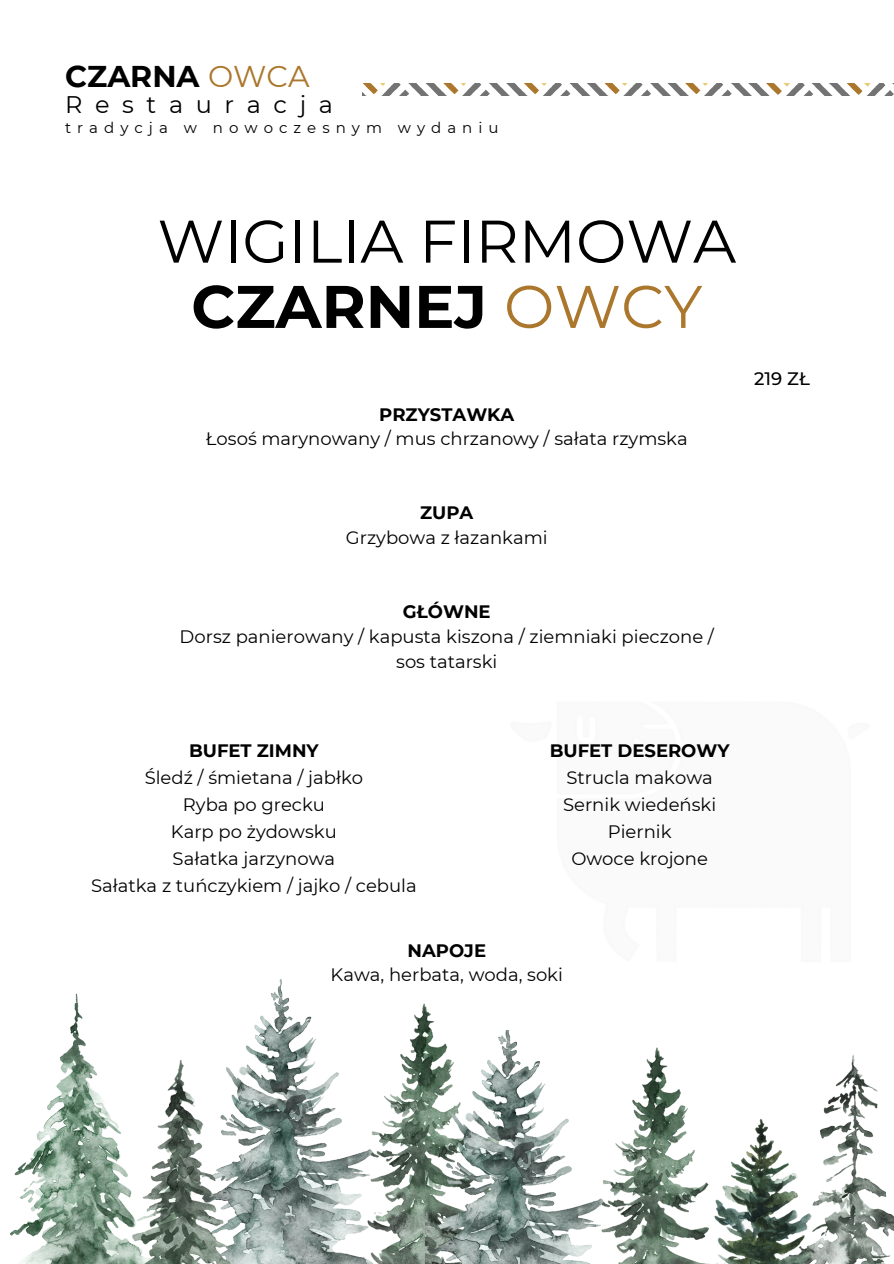
<style>
.page{position:relative;width:894px;height:1264px;background:#fff}
.page>*{position:absolute;margin:0;border:0;box-sizing:border-box;transform-origin:0 0}
.t1{font:60px/65.2px "Montserrat";color:#000;text-align:center}
.t2{font:700 30px "Montserrat";color:#000}
.t3{font:24px "Montserrat";letter-spacing:.525em;color:#000}
.t4{font:18px/27px "Montserrat";color:#000;text-align:center}
.t5{font:700 18px "Montserrat";color:#000}
.t6{font:500 18px "Montserrat";color:#000}
.t7{font:15px "Montserrat";letter-spacing:.4em;color:#000}
.s1{font-weight:400;color:#ab772c}
.s2{font-weight:700}
.s3{color:#ab772c}
</style>
<div class="page">
<svg style="left:362px;top:83px;width:531px;height:13px"></svg>
<img style="left:10px;top:979px;width:425px;height:284px">
<img style="left:425px;top:1030px;width:468px;height:233px">
<h2 class="t2" style="left:65px;top:58px;width:246px">CZARNA <span class="s1">OWCA</span></h2>
<h3 class="t3" style="left:65px;top:90px;width:269px">Restauracja</h3>
<p class="t7" style="left:65px;top:119px;width:435px">tradycja w nowoczesnym wydaniu</p>
<h1 class="t1" style="left:157px;top:208px;width:580px">WIGILIA FIRMOWA<br><span class="s2">CZARNEJ</span> <span class="s3">OWCY</span></h1>
<h3 class="t5" style="left:379px;top:403px;width:137px">PRZYSTAWKA</h3>
<h4 class="t4" style="left:206px;top:425px;width:483px">Łosoś marynowany / mus chrzanowy / sałata rzymska</h4>
<p class="t6" style="left:754px;top:368px;width:57px">219 ZŁ</p>
<p class="t5" style="left:420px;top:502px;width:55px">ZUPA</p>
<p class="t4" style="left:346px;top:524px;width:203px">Grzybowa z łazankami</p>
<h4 class="t4" style="left:179px;top:599px;width:535px;line-height:24.8px"><span class="s2">GŁÓWNE<br></span>Dorsz panierowany / kapusta kiszona / ziemniaki pieczone /</h4>
<p class="t4" style="left:396px;top:647px;width:103px">sos tatarski</p>
<h4 class="t4" style="left:145px;top:737px;width:220px"><span class="s2">BUFET ZIMNY<br></span>Śledź / śmietana / jabłko<br>Ryba po grecku<br>Karp po żydowsku<br>Sałatka jarzynowa</h4>
<p class="t4" style="left:91px;top:872px;width:327px">Sałatka z tuńczykiem / jajko / cebula</p>
<h4 class="t4" style="left:549px;top:737px;width:181px"><span class="s2">BUFET DESEROWY<br></span>Strucla makowa<br>Sernik wiedeński<br>Piernik</h4>
<p class="t4" style="left:571px;top:845px;width:138px">Owoce krojone</p>
<h4 class="t5" style="left:407px;top:939px;width:80px">NAPOJE</h4>
<p class="t4" style="left:330px;top:961px;width:234px">Kawa, herbata, woda, soki</p>
</div>
